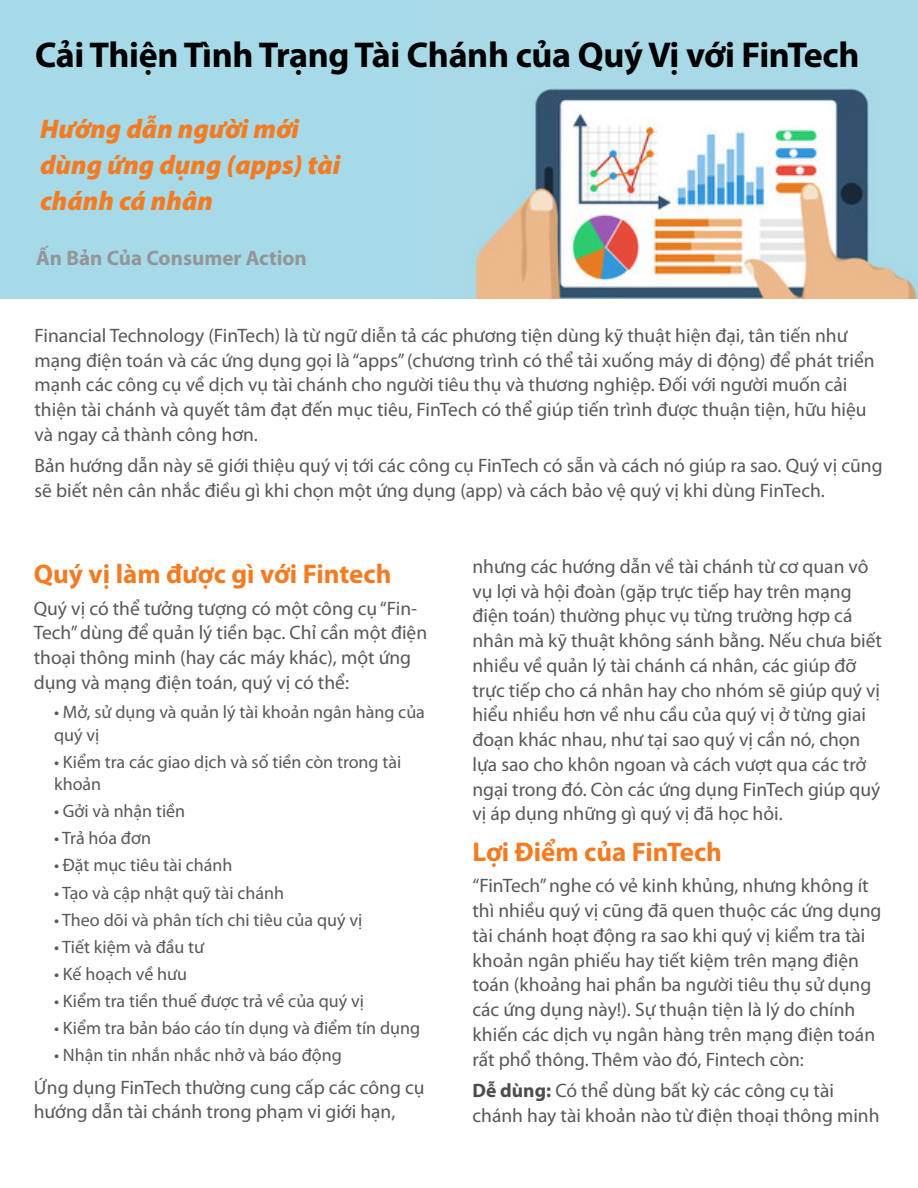
<style>
.page{position:relative;width:918px;height:1188px;background:#fff}
.page>*{position:absolute;margin:0;border:0;box-sizing:border-box;transform-origin:0 0}
.Big_head{font:700 36px "Myriad Pro";letter-spacing:-.01em;color:#000}
.Big_head-2{font:italic 900 27px/36px "Myriad Pro";color:#f47b21}
.Subheads{font:700 27px "Myriad Pro";color:#f47b21}
.Subheads-2{font:700 21px "Myriad Pro";color:#939598}
.Text{font:19.5px/24.8px "Myriad Pro";color:#57585a}
.Bullets2{font:18px/22.5px "Myriad Pro";color:#57585a}
.s1{font-weight:700;color:#4b4c4d}
</style>
<div class="page">
<div style="left:0;top:0;width:446px;height:298px;background:#a7dae8"></div>
<img style="left:446px;top:0;width:472px;height:298px">
<p class="Big_head" style="left:35px;top:31px;width:826px">Cải Thiện Tình Trạng Tài Chánh của Quý Vị với FinTech</p>
<p class="Big_head-2" style="left:40px;top:110px;width:302px">Hướng dẫn người mới dùng ứng dụng (apps) tài chánh cá nhân</p>
<p class="Subheads-2" style="left:36px;top:244px;width:272px">Ấn Bản Của Consumer Action</p>
<p class="Text" style="left:34px;top:323px;width:842px">Financial Technology (FinTech) là từ ngữ diễn tả các phương tiện dùng kỹ thuật hiện đại, tân tiến như mạng điện toán và các ứng dụng gọi là “apps” (chương trình có thể tải xuống máy di động) để phát triển mạnh các công cụ về dịch vụ tài chánh cho người tiêu thụ và thương nghiệp. Đối với người muốn cải thiện tài chánh và quyết tâm đạt đến mục tiêu, FinTech có thể giúp tiến trình được thuận tiện, hữu hiệu và ngay cả thành công hơn.</p>
<p class="Text" style="left:34px;top:453px;width:850px">Bản hướng dẫn này sẽ giới thiệu quý vị tới các công cụ FinTech có sẵn và cách nó giúp ra sao. Quý vị cũng sẽ biết nên cân nhắc điều gì khi chọn một ứng dụng (app) và cách bảo vệ quý vị khi dùng FinTech.</p>
<p class="Subheads" style="left:34px;top:556px;width:359px">Quý vị làm được gì với Fintech</p>
<p class="Text" style="left:34px;top:595px;width:395px">Quý vị có thể tưởng tượng có một công cụ “Fin-Tech” dùng để quản lý tiền bạc. Chỉ cần một điện thoại thông minh (hay các máy khác), một ứng dụng và mạng điện toán, quý vị có thể:</p>
<p class="Bullets2" style="left:54px;top:701px;width:372px">• Mở, sử dụng và quản lý tài khoản ngân hàng của quý vị</p>
<p class="Bullets2" style="left:54px;top:750px;width:349px">• Kiểm tra các giao dịch và số tiền còn trong tài khoản</p>
<p class="Bullets2" style="left:54px;top:800px;width:133px">• Gởi và nhận tiền</p>
<p class="Bullets2" style="left:54px;top:827px;width:99px">• Trả hóa đơn</p>
<p class="Bullets2" style="left:54px;top:854px;width:180px">• Đặt mục tiêu tài chánh</p>
<p class="Bullets2" style="left:54px;top:881px;width:232px">• Tạo và cập nhật quỹ tài chánh</p>
<p class="Bullets2" style="left:54px;top:908px;width:310px">• Theo dõi và phân tích chi tiêu của quý vị</p>
<p class="Bullets2" style="left:54px;top:935px;width:152px">• Tiết kiệm và đầu tư</p>
<p class="Bullets2" style="left:54px;top:962px;width:135px">• Kế hoạch về hưu</p>
<p class="Bullets2" style="left:54px;top:989px;width:311px">• Kiểm tra tiền thuế được trả về của quý vị</p>
<p class="Bullets2" style="left:54px;top:1016px;width:368px">• Kiểm tra bản báo cáo tín dụng và điểm tín dụng</p>
<p class="Bullets2" style="left:54px;top:1044px;width:289px">• Nhận tin nhắn nhắc nhở và báo động</p>
<p class="Text" style="left:34px;top:1074px;width:392px">Ứng dụng FinTech thường cung cấp các công cụ hướng dẫn tài chánh trong phạm vi giới hạn,</p>
<p class="Text" style="left:472px;top:554px;width:411px">nhưng các hướng dẫn về tài chánh từ cơ quan vô vụ lợi và hội đoàn (gặp trực tiếp hay trên mạng điện toán) thường phục vụ từng trường hợp cá nhân mà kỹ thuật không sánh bằng. Nếu chưa biết nhiều về quản lý tài chánh cá nhân, các giúp đỡ trực tiếp cho cá nhân hay cho nhóm sẽ giúp quý vị hiểu nhiều hơn về nhu cầu của quý vị ở từng giai đoạn khác nhau, như tại sao quý vị cần nó, chọn lựa sao cho khôn ngoan và cách vượt qua các trở ngại trong đó. Còn các ứng dụng FinTech giúp quý vị áp dụng những gì quý vị đã học hỏi.</p>
<p class="Subheads" style="left:472px;top:834px;width:251px">Lợi Điểm của FinTech</p>
<p class="Text" style="left:472px;top:873px;width:410px">“FinTech” nghe có vẻ kinh khủng, nhưng không ít thì nhiều quý vị cũng đã quen thuộc các ứng dụng tài chánh hoạt động ra sao khi quý vị kiểm tra tài khoản ngân phiếu hay tiết kiệm trên mạng điện toán (khoảng hai phần ba người tiêu thụ sử dụng các ứng dụng này!). Sự thuận tiện là lý do chính khiến các dịch vụ ngân hàng trên mạng điện toán rất phổ thông. Thêm vào đó, Fintech còn:</p>
<p class="Text" style="left:472px;top:1078px;width:409px"><span class="s1">Dễ dùng:</span> Có thể dùng bất kỳ các công cụ tài chánh hay tài khoản nào từ điện thoại thông minh</p>
</div>
